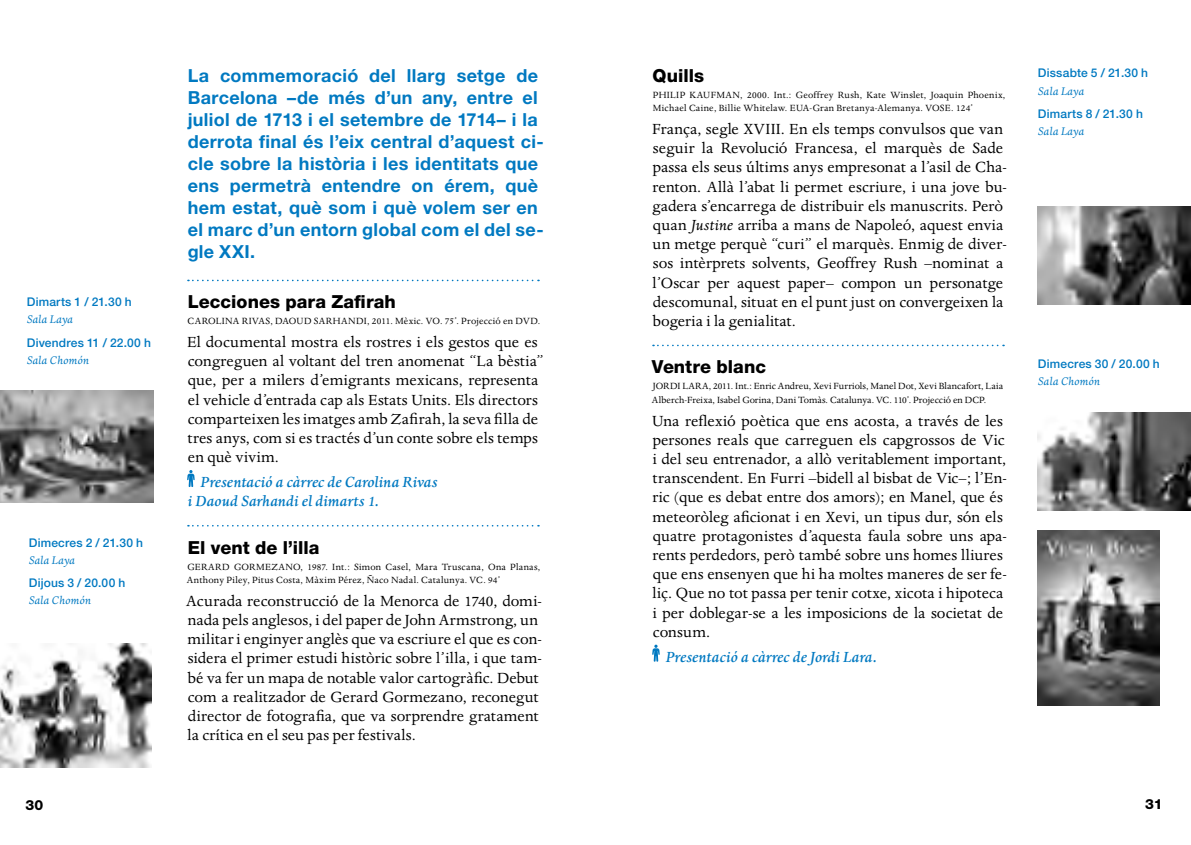
<style>
.page{position:relative;width:1191px;height:845px;background:#fff}
.page>*{position:absolute;margin:0;border:0;box-sizing:border-box;transform-origin:0 0}
.t1{font:700 18px/22px "Helvetica Neue LT";letter-spacing:.02em;color:#0079c1}
.t2{font:800 18px "Helvetica Neue LT";letter-spacing:.005em;color:#000}
.t3{font:17px/19.2px "Dante";letter-spacing:.005em;color:#000}
.t4{font:italic 500 17px/19.2px "Dante";color:#0079c1}
.t5{font:800 14px "Helvetica Neue LT";color:#000}
.t6{font:italic 12.8px "Dante";letter-spacing:.015em;color:#0079c1}
.t7{font:500 12px "Helvetica Neue LT";letter-spacing:.015em;color:#0079c1}
.t8{font:10.4px/13.6px "Dante";letter-spacing:.02em;color:#000}
.s1{font-style:italic}
</style>
<div class="page">
<svg style="left:188px;top:280px;width:351px;height:1px"></svg>
<svg style="left:188px;top:525px;width:351px;height:1px"></svg>
<svg style="left:187px;top:470px;width:8px;height:17px"></svg>
<svg style="left:653px;top:345px;width:351px;height:1px"></svg>
<svg style="left:652px;top:644px;width:7px;height:18px"></svg>
<img style="left:0;top:390px;width:153px;height:113px">
<img style="left:0;top:643px;width:152px;height:124px">
<img style="left:1038px;top:413px;width:153px;height:98px">
<img style="left:1038px;top:207px;width:153px;height:98px">
<img style="left:1038px;top:531px;width:122px;height:174px">
<p class="t7" style="left:27px;top:295px;width:107px">Dimarts 1 / 21.30 h</p>
<p class="t6" style="left:27px;top:313px;width:48px">Sala Laya</p>
<p class="t7" style="left:27px;top:335px;width:126px">Divendres 11 / 22.00 h</p>
<p class="t6" style="left:27px;top:353px;width:64px">Sala Chomón</p>
<p class="t7" style="left:29px;top:535px;width:116px">Dimecres 2 / 21.30 h</p>
<p class="t6" style="left:29px;top:553px;width:48px">Sala Laya</p>
<p class="t7" style="left:29px;top:576px;width:98px">Dijous 3 / 20.00 h</p>
<p class="t6" style="left:29px;top:593px;width:64px">Sala Chomón</p>
<p class="t1" style="left:188px;top:64px;width:357px">La commemoració del llarg setge de Barcelona –de més d’un any, entre el juliol de 1713 i el setembre de 1714– i la derrota final és l’eix central d’aquest ci&shy;cle sobre la història i les identitats que ens permetrà entendre on érem, què hem estat, què som i què volem ser en el marc d’un entorn global com el del se&shy;gle XXI.</p>
<p class="t2" style="left:188px;top:291px;width:210px">Lecciones para Zafirah</p>
<p class="t8" style="left:187px;top:315px;width:61px">CarolinaRivas</p>
<p class="t8" style="left:270px;top:315px;width:13px">, Daou</p>
<p class="t8" style="left:304px;top:315px;width:238px">d Sarhandi, 2011. Mèxic. VO. 75’. Projecció en DVD.</p>
<p class="t3" style="left:187px;top:333px;width:358px">El documental mostra els rostres i els gestos que es congreguen al voltant del tren anomenat “La bèstia” que, per a milers d’emigrants mexicans, representa el vehicle d’entrada cap als Estats Units. Els directors comparteixen les imatges amb Zafirah, la seva filla de tres anys, com si es tractés d’un conte sobre els temps en què vivim.</p>
<p class="t4" style="left:188px;top:473px;width:251px;text-indent:13px">Presentació a càrrec de Carolina Rivas i Daoud Sarhandi el dimarts 1.</p>
<p class="t2" style="left:188px;top:536px;width:133px">El vent de l’illa</p>
<p class="t8" style="left:187px;top:560px;width:355px">Gerard Gormezano, 1987. Int.: Simon Casel, Mara Truscana, Ona Planas,<br>Anthony Piley, Pitus Costa, Màxim Pérez, Ñaco Nadal. Catalunya. VC. 94’</p>
<p class="t3" style="left:186px;top:592px;width:357px">Acurada reconstrucció de la Menorca de 1740, domi&shy;nada pels anglesos, i del paper de John Armstrong, un militar i enginyer anglès que va escriure el que es con&shy;sidera el primer estudi històric sobre l’illa, i que tam&shy;bé va fer un mapa de notable valor cartogràfic. Debut com a realitzador de Gerard Gormezano, reconegut director de fotografia, que va sorprendre gratament la crítica en el seu pas per festivals.</p>
<p class="t2" style="left:652px;top:65px;width:53px">Quills</p>
<p class="t8" style="left:653px;top:88px;width:12px">Philip</p>
<p class="t8" style="left:689px;top:88px;width:16px">Kaufma</p>
<p class="t8" style="left:653px;top:88px;width:354px;text-indent:80px">n, 2000. Int.: Geoffrey Rush, Kate Winslet, Joaquin Phoenix,<br>Michael Caine, Billie Whitelaw. EUA-Gran Bretanya-Alemanya. VOSE. 124’</p>
<p class="t3" style="left:652px;top:120px;width:356px">França, segle XVIII. En els temps convulsos que van seguir la Revolució Francesa, el marquès de Sade passa els seus últims anys empresonat a l’asil de Cha&shy;renton. Allà l’abat li permet escriure, i una jove bu&shy;gadera s’encarrega de distribuir els manuscrits. Però quan <span class="s1">Justine</span> arriba a mans de Napoleó, aquest envia un metge perquè “curi” el marquès. Enmig de diver&shy;sos intèrprets solvents, Geoffrey Rush –nominat a l’Oscar per aquest paper– compon un personatge descomunal, situat en el punt just on convergeixen la bogeria i la genialitat.</p>
<p class="t2" style="left:652px;top:356px;width:116px">Ventre blanc</p>
<p class="t8" style="left:652px;top:380px;width:353px">Jordi Lara, 2011. Int.: Enric Andreu, Xevi Furriols, Manel Dot, Xevi Blancafort, Laia<br>Alberch-Freixa, Isabel Gorina, Dani Tomàs. Catalunya. VC. 110’. Projecció en DC P.</p>
<p class="t3" style="left:652px;top:411px;width:356px">Una reflexió poètica que ens acosta, a través de les persones reals que carreguen els capgrossos de Vic i del seu entrenador, a allò veritablement important, transcendent. En Furri –bidell al bisbat de Vic–; l’En&shy;ric (que es debat entre dos amors); en Manel, que és meteoròleg aficionat i en Xevi, un tipus dur, són els quatre protagonistes d’aquesta faula sobre uns apa&shy;rents perdedors, però també sobre uns homes lliures que ens ensenyen que hi ha moltes maneres de ser fe&shy;liç. Que no tot passa per tenir cotxe, xicota i hipoteca i per doblegar-se a les imposicions de la societat de consum.</p>
<p class="t4" style="left:666px;top:647px;width:213px">Presentació a càrrec de Jordi Lara.</p>
<p class="t7" style="left:1037px;top:66px;width:112px">Dissabte 5 / 21.30 h</p>
<p class="t6" style="left:1037px;top:84px;width:48px">Sala Laya</p>
<p class="t7" style="left:1037px;top:106px;width:107px">Dimarts 8 / 21.30 h</p>
<p class="t6" style="left:1037px;top:124px;width:48px">Sala Laya</p>
<p class="t7" style="left:1037px;top:357px;width:123px">Dimecres 30 / 20.00 h</p>
<p class="t6" style="left:1037px;top:375px;width:64px">Sala Chomón</p>
<p class="t5" style="left:26px;top:796px;width:19px">30</p>
<p class="t5" style="left:1145px;top:795px;width:19px">31</p>
</div>
